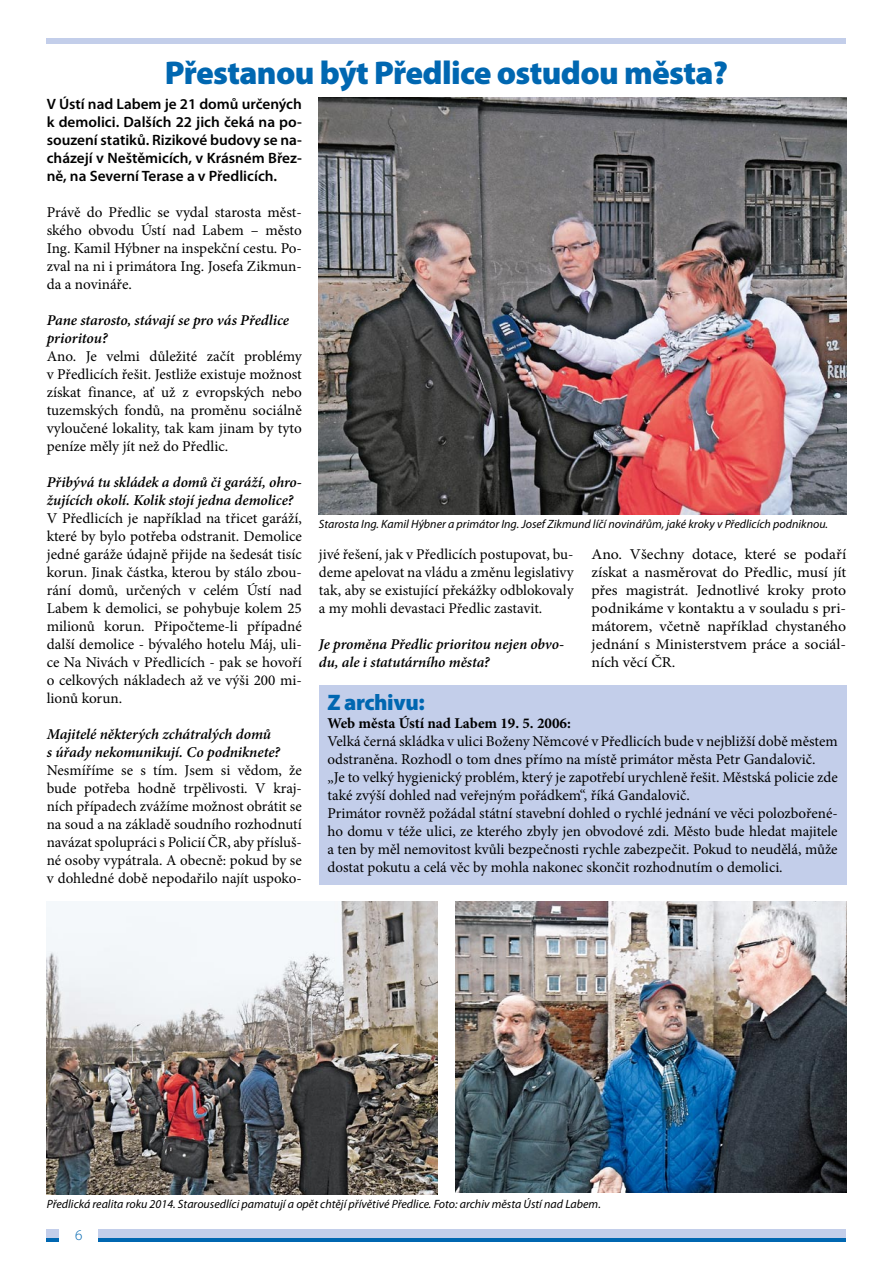
<style>
.page{position:relative;width:893px;height:1263px;background:#fff}
.page>*{position:absolute;margin:0;border:0;box-sizing:border-box;transform-origin:0 0}
.t1{font:900 33px "Myriad Pro";letter-spacing:-.02em;color:#0067b1}
.t2{font:900 22.5px "Myriad Pro";letter-spacing:-.02em;color:#0067b1}
.t3{font:15px/18px "Minion Pro";color:#000;text-align:justify}
.t4{font:italic 600 15px/18px "Minion Pro";letter-spacing:-.005em;color:#000}
.t5{font:15px/18px "Minion Pro";color:#000;text-align:justify;scale:1.05 1}
.t6{font:600 15px/18px "Myriad Pro";color:#000;text-align:justify}
.t7{font:700 15px "Minion Pro";color:#000}
.t8{font:300 15px "Myriad Pro";color:#0067b1}
.t9{font:italic 12px "Myriad Pro";color:#000}
</style>
<div class="page">
<div style="left:47px;top:38px;width:799px;height:6px;background:#c3ceea"></div>
<div style="left:47px;top:1237px;width:799px;height:5px;background:#0067b1"></div>
<div style="left:47px;top:1229px;width:799px;height:8px;background:#c3ceea"></div>
<div style="left:60px;top:1229px;width:38px;height:30px;background:#fff"></div>
<img style="left:47px;top:901px;width:391px;height:294px">
<img style="left:319px;top:98px;width:527px;height:416px">
<img style="left:455px;top:901px;width:391px;height:292px">
<div style="left:319px;top:685px;width:527px;height:199px;background:#c3ceea"></div>
<h1 class="t1" style="left:165px;top:54px;width:565px">Přestanou být Předlice ostudou města?</h1>
<p class="t6" style="left:47px;top:95px;width:257px">V Ústí nad Labem je 21 domů určených k demolici. Dalších 22 jich čeká na po&shy;souzení statiků. Rizikové budovy se na&shy;cházejí v Neštěmicích, v Krásném Břez&shy;ně, na Severní Terase a v Předlicích.</p>
<p class="t3" style="left:47px;top:204px;width:257px">Právě do Předlic se vydal starosta měst&shy;ského obvodu Ústí nad Labem – město Ing. Kamil Hýbner na inspekční cestu. Po&shy;zval na ni i primátora Ing. Josefa Zikmun&shy;da a novináře.</p>
<p class="t4" style="left:47px;top:311px;width:244px">Pane starosto, stávají se pro vás Předlice prioritou?</p>
<p class="t3" style="left:47px;top:348px;width:257px">Ano. Je velmi důležité začít problémy v Předlicích řešit. Jestliže existuje možnost získat finance, ať už z evropských nebo tuzemských fondů, na proměnu sociálně vyloučené lokality, tak kam jinam by tyto peníze měly jít než do Předlic.</p>
<p class="t4" style="left:47px;top:473px;width:257px">Přibývá tu skládek a domů či garáží, ohro&shy;žujících okolí. Kolik stojí jedna demolice?</p>
<p class="t3" style="left:47px;top:510px;width:257px">V Předlicích je například na třicet garáží, které by bylo potřeba odstranit. Demolice jedné garáže údajně přijde na šedesát tisíc korun. Jinak částka, kterou by stálo zbou&shy;rání domů, určených v celém Ústí nad Labem k demolici, se pohybuje kolem 25 milionů korun. Připočteme-li případné další demolice - bývalého hotelu Máj, uli&shy;ce Na Nivách v Předlicích - pak se hovoří o celkových nákladech až ve výši 200 mi&shy;lionů korun.</p>
<p class="t4" style="left:47px;top:725px;width:235px">Majitelé některých zchátralých domů<br>s úřady nekomunikují. Co podniknete?</p>
<p class="t3" style="left:47px;top:762px;width:257px">Nesmíříme se s tím. Jsem si vědom, že bude potřeba hodně trpělivosti. V kraj&shy;ních případech zvážíme možnost obrátit se na soud a na základě soudního rozhodnutí navázat spolupráci s Policií ČR, aby přísluš&shy;né osoby vypátrala. A obecně: pokud by se v dohledné době nepodařilo najít uspoko-</p>
<p class="t9" style="left:319px;top:516px;width:511px">Starosta Ing. Kamil Hýbner a primátor Ing. Josef Zikmund líčí novinářům, jaké kroky v Předlicích podniknou.</p>
<p class="t3" style="left:319px;top:546px;width:256px">jivé řešení, jak v Předlicích postupovat, bu&shy;deme apelovat na vládu a změnu legislativy tak, aby se existující překážky odblokovaly a my mohli devastaci Předlic zastavit.</p>
<p class="t4" style="left:319px;top:635px;width:247px">Je proměna Předlic prioritou nejen obvo&shy;du, ale i statutárního města?</p>
<p class="t5" style="left:592px;top:546px;width:244px">Ano. Všechny dotace, které se podaří získat a nasměrovat do Předlic, musí jít přes magistrát. Jednotlivé kroky proto podnikáme v kontaktu a v souladu s pri&shy;mátorem, včetně například chystaného jednání s Ministerstvem práce a sociál&shy;ních věcí ČR.</p>
<h2 class="t2" style="left:327px;top:690px;width:99px">Z archivu:</h2>
<p class="t7" style="left:327px;top:713px;width:245px">Web města Ústí nad Labem 19. 5. 2006:</p>
<p class="t3" style="left:327px;top:732px;width:512px;text-align:left">Velká černá skládka v ulici Boženy Němcové v Předlicích bude v nejbližší době městem odstraněna. Rozhodl o tom dnes přímo na místě primátor města Petr Gandalovič.<br>„Je to velký hygienický problém, který je zapotřebí urychleně řešit. Městská policie zde také zvýší dohled nad veřejným pořádkem“, říká Gandalovič.<br>Primátor rovněž požádal státní stavební dohled o rychlé jednání ve věci polozbořené&shy;ho domu v téže ulici, ze kterého zbyly jen obvodové zdi. Město bude hledat majitele a ten by měl nemovitost kvůli bezpečnosti rychle zabezpečit. Pokud to neudělá, může dostat pokutu a celá věc by mohla nakonec skončit rozhodnutím o demolici.</p>
<p class="t9" style="left:47px;top:1197px;width:556px">Předlická realita roku 2014. Starousedlíci pamatují a opět chtějí přívětivé Předlice. Foto: archiv města Ústí nad Labem.</p>
<p class="t8" style="left:75px;top:1227px;width:9px">6</p>
</div>
